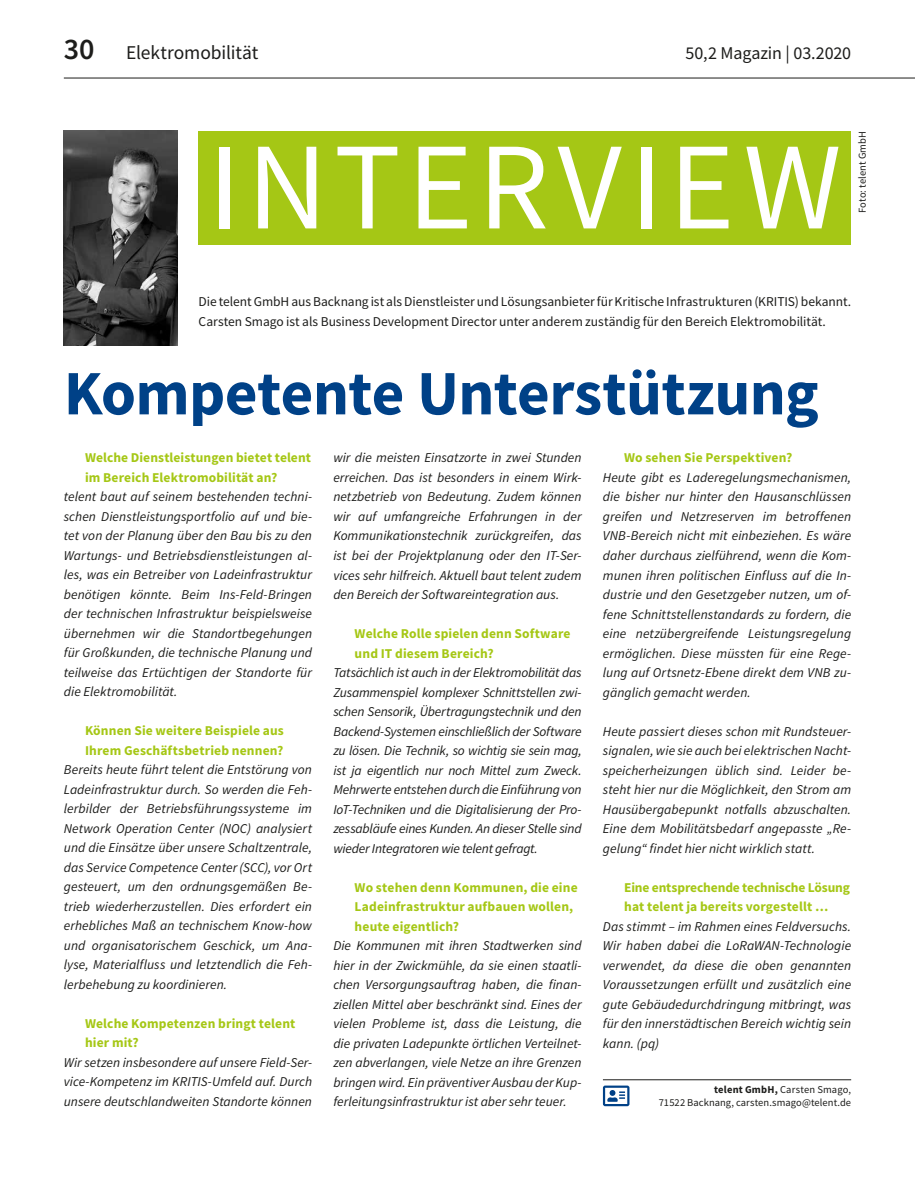
<style>
.page{position:relative;width:915px;height:1191px;background:#fff}
.page>*{position:absolute;margin:0;border:0;box-sizing:border-box;transform-origin:0 0}
.t1{font:124.5px "Source Sans Pro";letter-spacing:.05em;color:#fff}
.t2{font:700 63.15px "Source Sans Pro";letter-spacing:-.01em;color:#004187}
.t3{font:19.5px "Source Sans Pro";letter-spacing:-.005em;color:#1d1d1b}
.t4{font:18px "Source Sans Pro";letter-spacing:-.01em;color:#1d1d1b}
.t5{font:italic 13.5px/19.5px "Source Sans Pro";color:#1d1d1b;text-align:justify}
.t6{font:700 13.5px/19.5px "Source Sans Pro";letter-spacing:.01em;color:#a5c715}
.t7{font:13.5px/19.5px "Source Sans Pro";color:#1d1d1b}
.t8{font:10.5px/13.5px "Source Sans Pro";letter-spacing:.01em;color:#1d1d1b;text-align:right}
.s1{font-weight:600;font-size:30px}
.s2{font-weight:700}
</style>
<div class="page">
<svg style="left:602px;top:1085px;width:27px;height:21px"></svg>
<hr style="left:602px;top:1079px;width:248px;height:1px;background:#1d1d1b">
<img style="left:64px;top:131px;width:113px;height:214px">
<div style="left:198px;top:131px;width:652px;height:113px;background:#a5c715"></div>
<hr style="left:64px;top:78px;width:850px;height:1px;background:#1d1d1b">
<h3 class="t3" style="left:64px;top:40px;width:196px"><span class="s1">30</span> Elektromobilität</h3>
<h3 class="t4" style="left:685px;top:41px;width:167px">50,2 Magazin | 03.2020</h3>
<h1 class="t1" style="left:208px;top:108px;width:634px">INTERVIEW</h1>
<p class="t8" style="left:855px;top:213px;width:84px;rotate:-90deg">Foto: telent GmbH</p>
<p class="t7" style="left:198px;top:292px;width:654px">Die telent GmbH aus Backnang ist als Dienstleister und Lösungsanbieter für Kritische Infrastrukturen (KRITIS) bekannt.<br>Carsten Smago ist als Business Development Director unter anderem zuständig für den Bereich Elektromobilität.</p>
<h2 class="t2" style="left:64px;top:350px;width:756px">Kompetente Unterstützung</h2>
<p class="t6" style="left:85px;top:448px;width:227px">Welche Dienstleistungen bietet telent im Bereich Elektromobilität an?</p>
<p class="t5" style="left:64px;top:487px;width:250px">telent baut auf seinem bestehenden techni&shy;schen Dienstleistungsportfolio auf und bie&shy;tet von der Planung über den Bau bis zu den Wartungs- und Betriebsdienstleistungen al&shy;les, was ein Betreiber von Ladeinfrastruktur benötigen könnte. Beim Ins-Feld-Bringen der technischen Infrastruktur beispielsweise übernehmen wir die Standortbegehungen für Großkunden, die technische Planung und teilweise das Ertüchtigen der Standorte für die Elektromobilität.</p>
<p class="t6" style="left:85px;top:721px;width:200px">Können Sie weitere Beispiele aus<br>Ihrem Geschäftsbetrieb nennen?</p>
<p class="t5" style="left:64px;top:760px;width:250px">Bereits heute führt telent die Entstörung von Ladeinfrastruktur durch. So werden die Feh&shy;lerbilder der Betriebsführungssysteme im Network Operation Center (NOC) analysiert und die Einsätze über unsere Schaltzentrale, das Service Competence Center (SCC), vor Ort gesteuert, um den ordnungsgemäßen Be&shy;trieb wiederherzustellen. Dies erfordert ein erhebliches Maß an technischem Know-how und organisatorischem Geschick, um Ana&shy;lyse, Materialfluss und letztendlich die Feh&shy;lerbehebung zu koordinieren.</p>
<p class="t6" style="left:85px;top:1013px;width:212px">Welche Kompetenzen bringt telent hier mit?</p>
<p class="t5" style="left:64px;top:1052px;width:250px">Wir setzen insbesondere auf unsere Field-Ser&shy;vice-Kompetenz im KRITIS-Umfeld auf. Durch unsere deutschlandweiten Standorte können</p>
<p class="t5" style="left:333px;top:448px;width:250px">wir die meisten Einsatzorte in zwei Stunden erreichen. Das ist besonders in einem Wirk&shy;netzbetrieb von Bedeutung. Zudem können wir auf umfangreiche Erfahrungen in der Kommunikationstechnik zurückgreifen, das ist bei der Projektplanung oder den IT-Ser&shy;vices sehr hilfreich. Aktuell baut telent zudem den Bereich der Softwareintegration aus.</p>
<p class="t6" style="left:354px;top:623px;width:217px">Welche Rolle spielen denn Software und IT diesem Bereich?</p>
<p class="t5" style="left:333px;top:662px;width:250px">Tatsächlich ist auch in der Elektromobilität das Zusammenspiel komplexer Schnittstellen zwi&shy;schen Sensorik, Übertragungstechnik und den Backend-Systemen einschließlich der Software zu lösen. Die Technik, so wichtig sie sein mag, ist ja eigentlich nur noch Mittel zum Zweck.<br>Mehrwerte entstehen durch die Einführung von IoT-Techniken und die Digitalisierung der Pro&shy;zessabläufe eines Kunden. An dieser Stelle sind wieder Integratoren wie telent gefragt.</p>
<p class="t6" style="left:354px;top:877px;width:224px">Wo stehen denn Kommunen, die eine<br>Ladeinfrastruktur aufbauen wollen, heute eigentlich?</p>
<p class="t5" style="left:333px;top:935px;width:250px">Die Kommunen mit ihren Stadtwerken sind hier in der Zwickmühle, da sie einen staatli&shy;chen Versorgungsauftrag haben, die finan&shy;ziellen Mittel aber beschränkt sind. Eines der vielen Probleme ist, dass die Leistung, die die privaten Ladepunkte örtlichen Verteilnet&shy;zen abverlangen, viele Netze an ihre Grenzen bringen wird. Ein präventiver Ausbau der Kup&shy;ferleitungsinfrastruktur ist aber sehr teuer.</p>
<p class="t6" style="left:624px;top:448px;width:170px">Wo sehen Sie Perspektiven?</p>
<p class="t5" style="left:602px;top:467px;width:250px">Heute gibt es Laderegelungsmechanismen, die bisher nur hinter den Hausanschlüssen greifen und Netzreserven im betroffenen VNB-Bereich nicht mit einbeziehen. Es wäre daher durchaus zielführend, wenn die Kom&shy;munen ihren politischen Einfluss auf die In&shy;dustrie und den Gesetzgeber nutzen, um of&shy;fene Schnittstellenstandards zu fordern, die eine netzübergreifende Leistungsregelung ermöglichen. Diese müssten für eine Rege&shy;lung auf Ortsnetz-Ebene direkt dem VNB zu&shy;gänglich gemacht werden.</p>
<p class="t5" style="left:602px;top:721px;width:250px">Heute passiert dieses schon mit Rundsteuer&shy;signalen, wie sie auch bei elektrischen Nacht&shy;speicherheizungen üblich sind. Leider be&shy;steht hier nur die Möglichkeit, den Strom am Hausübergabepunkt notfalls abzuschalten.<br>Eine dem Mobilitätsbedarf angepasste „Re&shy;gelung“ findet hier nicht wirklich statt.</p>
<p class="t6" style="left:624px;top:877px;width:227px">Eine entsprechende technische Lösung hat telent ja bereits vorgestellt …</p>
<p class="t5" style="left:602px;top:916px;width:250px">Das stimmt – im Rahmen eines Feldversuchs.<br>Wir haben dabei die LoRaWAN-Technologie verwendet, da diese die oben genannten Voraussetzungen erfüllt und zusätzlich eine gute Gebäudedurchdringung mitbringt, was für den innerstädtischen Bereich wichtig sein kann. (pq)</p>
<p class="t8" style="left:658px;top:1082px;width:194px"><span class="s2">telent GmbH,</span> Carsten Smago,<br>71522 Backnang, carsten.smago@telent.de</p>
</div>
